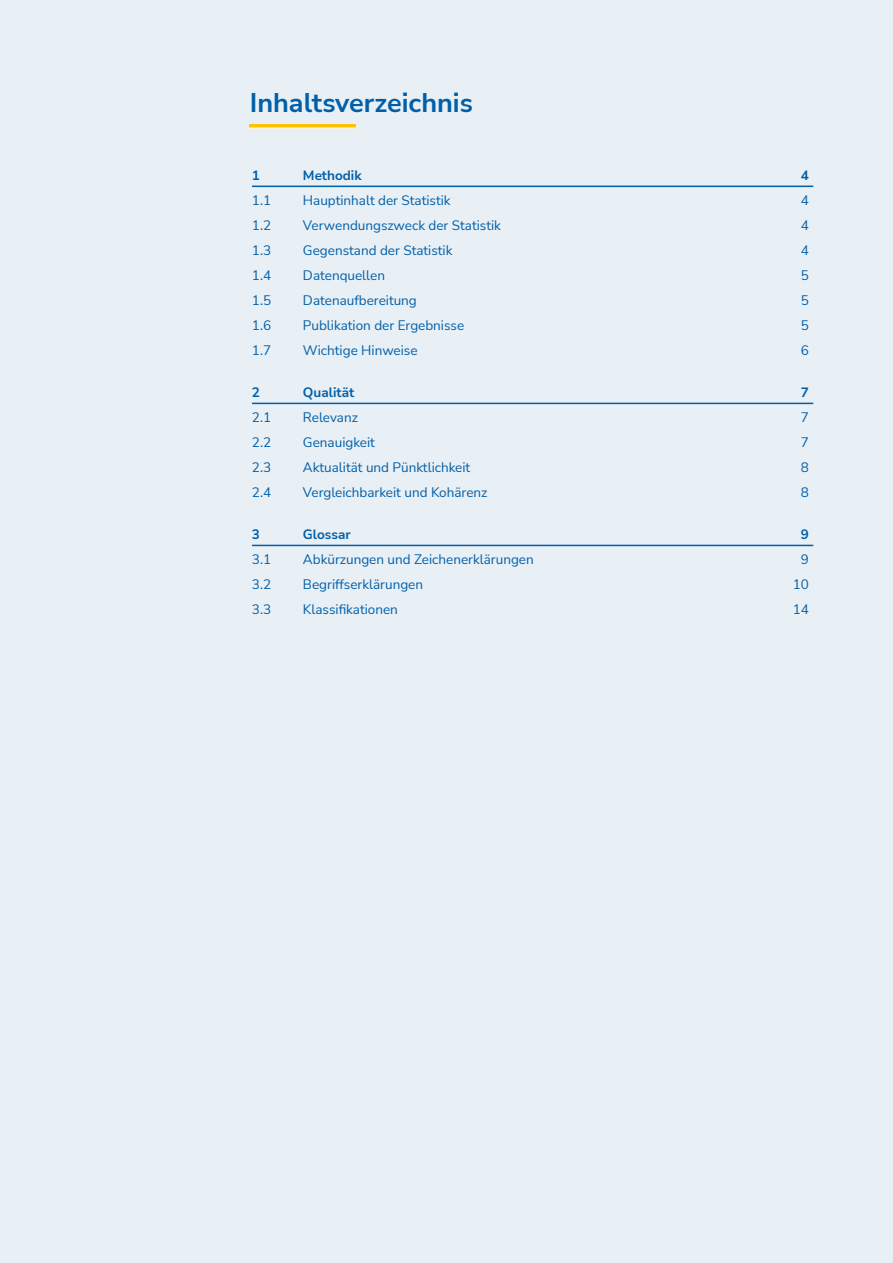
<style>
.page{position:relative;width:893px;height:1263px;background:#e8eff5}
.page>*{position:absolute;margin:0;border:0;box-sizing:border-box;transform-origin:0 0}
.Titel_1{font:700 27px "Nunito Sans";color:#005fa9}
.t1{font:13.5px "Nunito Sans";color:#005fa9}
.t2{font:700 13.5px "Nunito Sans";color:#005fa9}
</style>
<div class="page">
<img style="left:249px;top:124px;width:107px;height:5px">
<hr style="left:252px;top:186px;width:561px;height:1px;background:#005fa9">
<hr style="left:252px;top:403px;width:561px;height:1px;background:#005fa9">
<hr style="left:252px;top:545px;width:561px;height:1px;background:#005fa9">
<p class="Titel_1" style="left:250px;top:83px;width:225px">Inhaltsverzeichnis</p>
<p class="t2" style="left:252px;top:165px;width:10px">1</p>
<p class="t2" style="left:303px;top:165px;width:60px">Methodik</p>
<p class="t2" style="left:801px;top:165px;width:10px">4</p>
<p class="t1" style="left:252px;top:191px;width:21px">1.1</p>
<p class="t1" style="left:303px;top:191px;width:149px">Hauptinhalt der Statistik</p>
<p class="t1" style="left:801px;top:191px;width:10px">4</p>
<p class="t1" style="left:252px;top:216px;width:21px">1.2</p>
<p class="t1" style="left:303px;top:216px;width:199px">Verwendungszweck der Statistik</p>
<p class="t1" style="left:801px;top:216px;width:10px">4</p>
<p class="t1" style="left:252px;top:241px;width:21px">1.3</p>
<p class="t1" style="left:303px;top:241px;width:151px">Gegenstand der Statistik</p>
<p class="t1" style="left:801px;top:241px;width:10px">4</p>
<p class="t1" style="left:252px;top:266px;width:21px">1.4</p>
<p class="t1" style="left:303px;top:266px;width:84px">Datenquellen</p>
<p class="t1" style="left:801px;top:266px;width:10px">5</p>
<p class="t1" style="left:252px;top:291px;width:21px">1.5</p>
<p class="t1" style="left:303px;top:291px;width:115px">Datenaufbereitung</p>
<p class="t1" style="left:801px;top:291px;width:10px">5</p>
<p class="t1" style="left:252px;top:316px;width:21px">1.6</p>
<p class="t1" style="left:303px;top:316px;width:163px">Publikation der Ergebnisse</p>
<p class="t1" style="left:801px;top:316px;width:10px">5</p>
<p class="t1" style="left:252px;top:341px;width:21px">1.7</p>
<p class="t1" style="left:303px;top:341px;width:116px">Wichtige Hinweise</p>
<p class="t1" style="left:801px;top:341px;width:10px">6</p>
<p class="t2" style="left:252px;top:382px;width:10px">2</p>
<p class="t2" style="left:303px;top:382px;width:53px">Qualität</p>
<p class="t2" style="left:801px;top:382px;width:10px">7</p>
<p class="t1" style="left:252px;top:408px;width:21px">2.1</p>
<p class="t1" style="left:303px;top:408px;width:56px">Relevanz</p>
<p class="t1" style="left:801px;top:408px;width:10px">7</p>
<p class="t1" style="left:252px;top:433px;width:21px">2.2</p>
<p class="t1" style="left:303px;top:433px;width:74px">Genauigkeit</p>
<p class="t1" style="left:801px;top:433px;width:10px">7</p>
<p class="t1" style="left:252px;top:458px;width:21px">2.3</p>
<p class="t1" style="left:303px;top:458px;width:169px">Aktualität und Pünktlichkeit</p>
<p class="t1" style="left:801px;top:458px;width:10px">8</p>
<p class="t1" style="left:252px;top:483px;width:21px">2.4</p>
<p class="t1" style="left:303px;top:483px;width:186px">Vergleichbarkeit und Kohärenz</p>
<p class="t1" style="left:801px;top:483px;width:10px">8</p>
<p class="t2" style="left:252px;top:524px;width:10px">3</p>
<p class="t2" style="left:303px;top:524px;width:49px">Glossar</p>
<p class="t2" style="left:801px;top:524px;width:10px">9</p>
<p class="t1" style="left:252px;top:550px;width:21px">3.1</p>
<p class="t1" style="left:303px;top:550px;width:232px">Abkürzungen und Zeichenerklärungen</p>
<p class="t1" style="left:801px;top:550px;width:10px">9</p>
<p class="t1" style="left:252px;top:575px;width:21px">3.2</p>
<p class="t1" style="left:303px;top:575px;width:122px">Begriffserklärungen</p>
<p class="t1" style="left:793px;top:575px;width:18px">10</p>
<p class="t1" style="left:252px;top:600px;width:21px">3.3</p>
<p class="t1" style="left:303px;top:600px;width:96px">Klassifikationen</p>
<p class="t1" style="left:793px;top:600px;width:18px">14</p>
</div>
